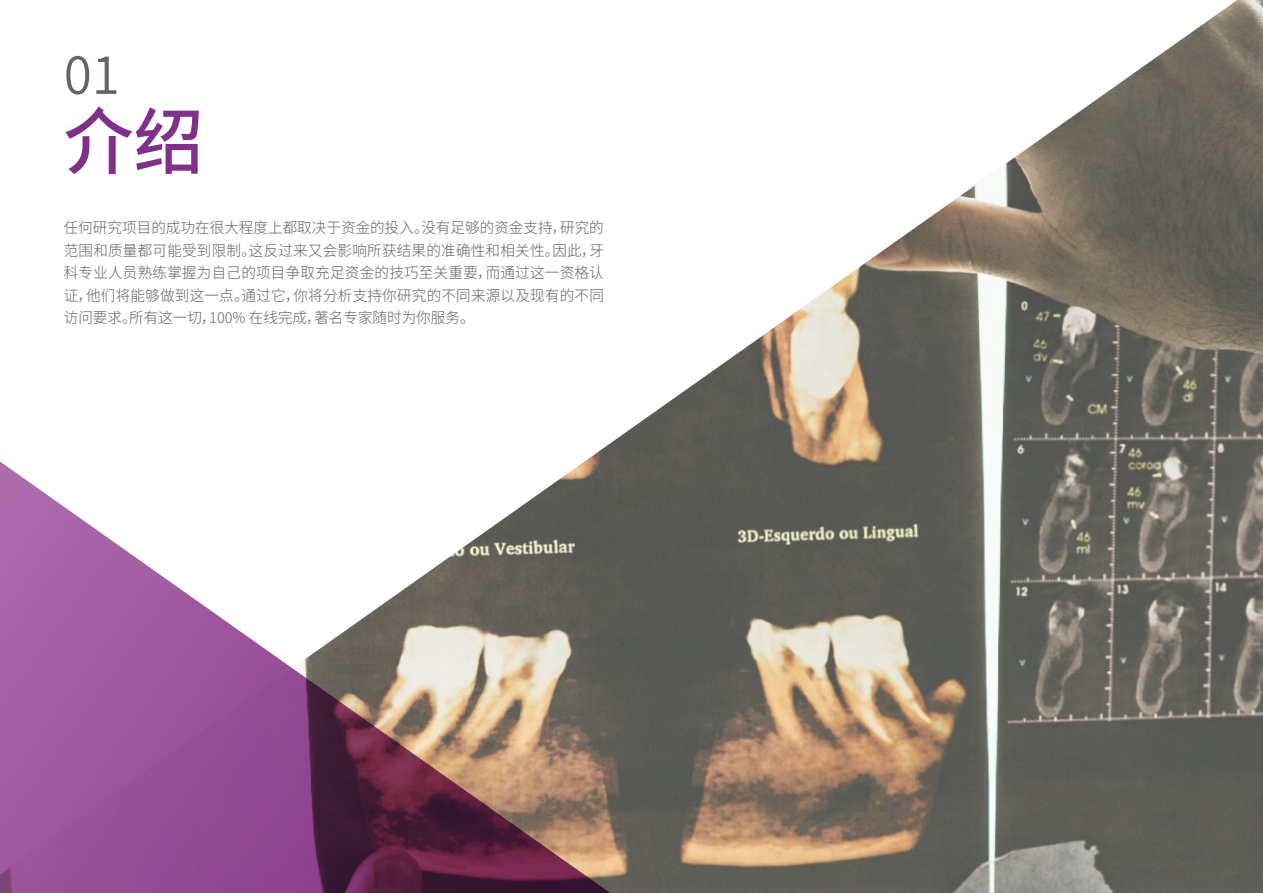
<style>
.page{position:relative;width:1263px;height:893px;background:#fff}
.page>*{position:absolute;margin:0;border:0;box-sizing:border-box;transform-origin:0 0}
.t1{font:500 72px "Source Han Sans CN";color:#813089}
.t2{font:52.5px "Source Han Sans CN";color:#61646a}
.t3{font:300 15px/22.5px "Source Han Sans CN";color:#61646a;text-align:justify}
</style>
<div class="page">
<img style="left:606px;top:0;width:657px;height:893px">
<svg style="left:0;top:446px;width:640px;height:447px"></svg>
<h2 class="t2" style="left:64px;top:45px;width:57px">01</h2>
<h1 class="t1" style="left:64px;top:101px;width:141px">介绍</h1>
<p class="t3" style="left:64px;top:217px;width:542px">任何研究项目的成功在很大程度上都取决于资金的投入。没有足够的资金支持，研究的范围和质量都可能受到限制。这反过来又会影响所获结果的准确性和相关性。因此，牙科专业人员熟练掌握为自己的项目争取充足资金的技巧至关重要，而通过这一资格认证，他们将能够做到这一点。通过它，你将分析支持你研究的不同来源以及现有的不同访问要求。所有这一切，100% 在线完成，著名专家随时为你服务。</p>
</div>
